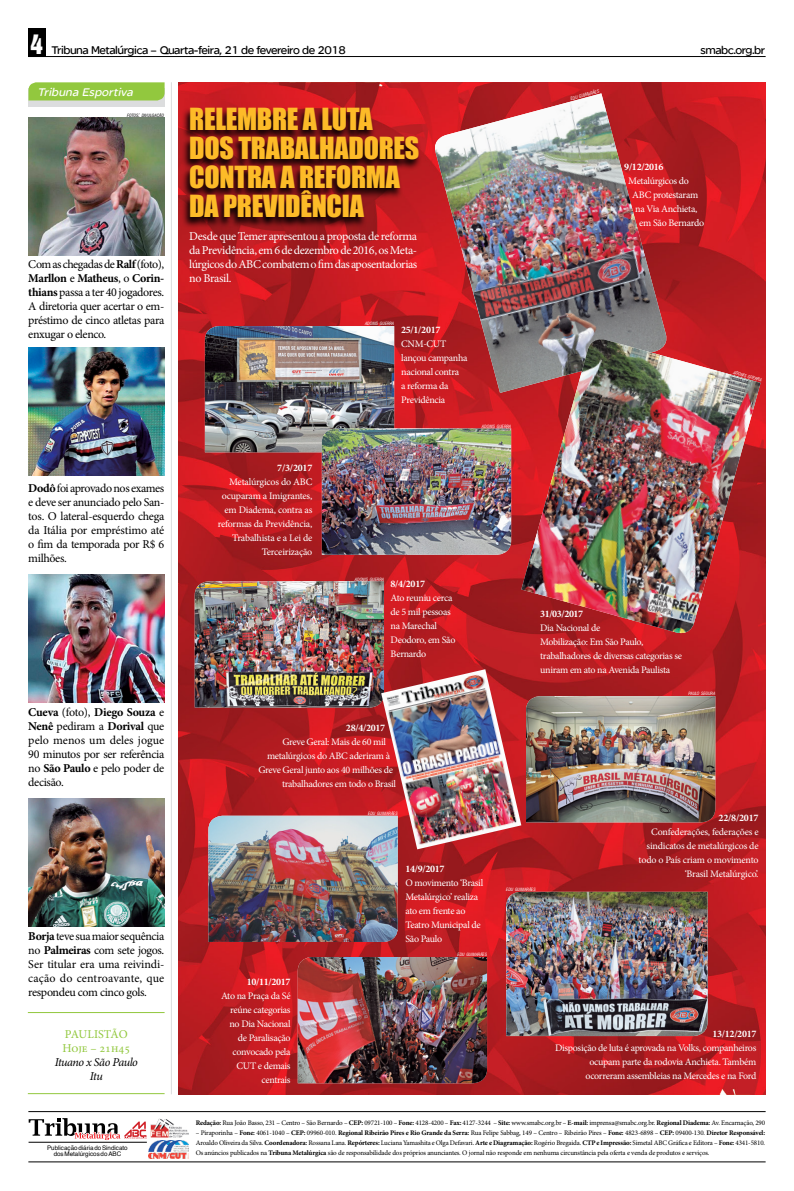
<style>
.page{position:relative;width:794px;height:1191px;background:#fff}
.page>*{position:absolute;margin:0;border:0;box-sizing:border-box;transform-origin:0 0}
.t1{font:28px/29px "Impact";letter-spacing:-.01em;color:#fdbb28}
.t2{font:12px/14px "Minion Pro";letter-spacing:-.03em;color:#000;text-align:justify}
.t3{font:12px/14px "Minion Pro";letter-spacing:-.03em;color:#fff;text-align:justify}
.t4{font:12px "SE Optimist Semi";letter-spacing:-.04em;color:#000}
.t5{font:12px/14px "Minion Pro";color:#92c83e}
.t6{font:italic 12px/14px "Minion Pro";letter-spacing:-.04em;color:#000;text-align:center}
.t7{font:italic 12px "SE Optimist Semi";color:#fff}
.t8{font:10px/14px "Minion Pro";letter-spacing:-.03em;color:#fff}
.t9{font:700 10px "Minion Pro";letter-spacing:-.03em;color:#fff}
.t10{font:7px/10px "Minion Pro";letter-spacing:-.02em;color:#000;text-align:justify}
.t11{font:6.2px/6.2px "Helvetica";color:#000;text-align:center}
.t12{font:italic condensed 4.4px "Swiss 721 BT";color:#fff}
.t13{font:italic condensed 4.4px "Swiss 721 BT";color:#000}
.s1{font-family:"Helvetica Inserat";font-size:25px;color:#fff}
.s2{font-size:6.2px}
.s3{font-weight:700}
</style>
<div class="page">
<svg style="left:28px;top:100px;width:137px;height:6px"></svg>
<svg style="left:28px;top:82px;width:137px;height:18px;background:#95c944"></svg>
<img style="left:29px;top:118px;width:136px;height:137px">
<img style="left:29px;top:798px;width:136px;height:128px">
<img style="left:29px;top:574px;width:136px;height:128px">
<img style="left:29px;top:348px;width:136px;height:127px">
<hr style="left:171px;top:82px;width:1px;height:1012px;background:#dcddde">
<hr style="left:28px;top:1111px;width:737px;height:1px;background:#000">
<div style="left:28px;top:28px;width:17px;height:29px;background:#000"></div>
<hr style="left:28px;top:56px;width:737px;height:1px;background:#000">
<img style="left:148px;top:1140px;width:40px;height:18px">
<hr style="left:28px;top:1161px;width:737px;height:1px;background:#000">
<hr style="left:29px;top:1141px;width:118px;height:1px;background:#000">
<img style="left:151px;top:1118px;width:37px;height:19px">
<svg style="left:29px;top:1118px;width:118px;height:22px"></svg>
<hr style="left:28px;top:1012px;width:137px;height:1px;background:#92c83e">
<hr style="left:28px;top:1093px;width:137px;height:1px;background:#92c83e">
<img style="left:178px;top:82px;width:587px;height:1012px">
<img style="left:205px;top:326px;width:306px;height:229px">
<img style="left:322px;top:428px;width:189px;height:127px">
<img style="left:195px;top:581px;width:189px;height:126px">
<img style="left:526px;top:696px;width:189px;height:126px">
<img style="left:298px;top:957px;width:189px;height:126px">
<img style="left:506px;top:891px;width:201px;height:145px">
<svg style="left:181px;top:107px;width:240px;height:122px;background:#630e11"></svg>
<img style="left:381px;top:669px;width:140px;height:180px">
<img style="left:432px;top:93px;width:237px;height:300px">
<img style="left:521px;top:339px;width:239px;height:297px">
<img style="left:208px;top:815px;width:190px;height:127px">
<p class="t4" style="left:31px;top:43px;width:317px"><span class="s1">4</span> Tribuna Metalúrgica – Quarta-feira, 21 de fevereiro de 2018</p>
<p class="t7" style="left:37px;top:85px;width:100px">Tribuna Esportiva</p>
<p class="t13" style="left:127px;top:113px;width:38px">FOTOS<span class="s2">:</span> DIVULGAÇÃO</p>
<p class="t2" style="left:28px;top:257px;width:138px">Com as chegadas de <span class="s3">Ralf</span> (foto), <span class="s3">Marllon</span> e <span class="s3">Matheus</span>, o <span class="s3">Corin&shy;thians</span> passa a ter 40 jogadores.<br>A diretoria quer acertar o em&shy;préstimo de cinco atletas para enxugar o elenco.</p>
<h1 class="t1" style="left:189px;top:104px;width:231px">RELEMBRE A LUTA<br>DOS TRABALHADORES<br>CONTRA A REFORMA<br>DA PREVIDÊNCIA</h1>
<p class="t3" style="left:189px;top:229px;width:229px">Desde que Temer apresentou a proposta de reforma da Previdência, em 6 de dezembro de 2016, os Meta&shy;lúrgicos do ABC combatem o fim das aposentadorias no Brasil.</p>
<p class="t12" style="left:365px;top:321px;width:31px">ADONIS GUERRA</p>
<p class="t9" style="left:401px;top:323px;width:41px">25/1/2017</p>
<p class="t8" style="left:401px;top:337px;width:68px">CNM-CUT lançou campanha nacional contra<br>a reforma da<br>Previdência</p>
<p class="t12" style="left:482px;top:423px;width:31px">ADONIS GUERRA</p>
<p class="t2" style="left:28px;top:481px;width:138px"><span class="s3">Dodô</span> foi aprovado nos exames e deve ser anunciado pelo San&shy;tos. O lateral-esquerdo chega da Itália por empréstimo até o fim da temporada por R$ 6 milhões.</p>
<p class="t9" style="left:277px;top:460px;width:37px">7/3/2017</p>
<p class="t8" style="left:218px;top:474px;width:96px;text-align:right">Metalúrgicos do ABC ocuparam a Imigrantes, em Diadema, contra as reformas da Previdência,<br>Trabalhista e a Lei de<br>Terceirização</p>
<p class="t12" style="left:355px;top:576px;width:31px">ADONIS GUERRA</p>
<p class="t9" style="left:390px;top:577px;width:36px">8/4/2017</p>
<p class="t8" style="left:390px;top:591px;width:66px">Ato reuniu cerca de 5 mil pessoas na Marechal<br>Deodoro, em São<br>Bernardo</p>
<p class="t2" style="left:28px;top:705px;width:137px"><span class="s3">Cueva</span> (foto), <span class="s3">Diego Souza</span> e <span class="s3">Nenê</span> pediram a <span class="s3">Dorival</span> que pelo menos um deles jogue 90 minutos por ser referência no <span class="s3">São Paulo</span> e pelo poder de decisão.</p>
<p class="t9" style="left:346px;top:720px;width:41px">28/4/2017</p>
<p class="t8" style="left:282px;top:734px;width:105px">Greve Geral: Mais de 60 mil</p>
<p class="t8" style="left:267px;top:748px;width:125px">metalúrgicos do ABC aderiram à</p>
<p class="t8" style="left:258px;top:762px;width:136px">Greve Geral junto aos 40 milhões de</p>
<p class="t8" style="left:282px;top:776px;width:116px">trabalhadores em todo o Brasil</p>
<p class="t12" style="left:570px;top:96px;width:31px;rotate:-15deg">EDU GUIMARÃES</p>
<p class="t4" style="left:700px;top:43px;width:66px">smabc.org.br</p>
<p class="t9" style="left:624px;top:160px;width:41px">9/12/2016</p>
<p class="t8" style="left:628px;top:174px;width:62px">Metalúrgicos do</p>
<p class="t8" style="left:632px;top:188px;width:67px">ABC protestaram</p>
<p class="t8" style="left:635px;top:202px;width:64px">na Via Anchieta,</p>
<p class="t8" style="left:639px;top:216px;width:66px">em São Bernardo</p>
<p class="t12" style="left:734px;top:369px;width:31px;rotate:16deg">ADONIS GUERRA</p>
<p class="t9" style="left:540px;top:607px;width:45px">31/03/2017</p>
<p class="t8" style="left:540px;top:621px;width:143px">Dia Nacional de<br>Mobilização: Em São Paulo, trabalhadores de diversas categorias se uniram em ato na Avenida Paulista</p>
<p class="t12" style="left:688px;top:691px;width:28px">PAULO SEGURA</p>
<p class="t2" style="left:28px;top:929px;width:138px"><span class="s3">Borja</span> teve sua maior sequência no <span class="s3">Palmeiras</span> com sete jogos.<br>Ser titular era uma reivindi&shy;cação do centroavante, que respondeu com cinco gols.</p>
<p class="t5" style="left:65px;top:1027px;width:14px">Paulist</p>
<p class="t5" style="left:62px;top:1027px;width:69px;text-indent:48px">ão<br>Hoje – 21h45</p>
<p class="t6" style="left:55px;top:1055px;width:85px">Ituano x São Paulo<br>Itu</p>
<p class="t11" style="left:47px;top:1144px;width:82px">Publicação diária do Sindicato dos Metalúrgicos do ABC</p>
<p class="t9" style="left:247px;top:975px;width:45px">10/11/2017</p>
<p class="t8" style="left:221px;top:989px;width:71px;text-align:right">Ato na Praça da Sé reúne categorias no Dia Nacional de Paralisação convocado pela<br>CUT e demais centrais</p>
<p class="t12" style="left:368px;top:811px;width:31px">EDU GUIMARÃES</p>
<p class="t9" style="left:405px;top:861px;width:41px">14/9/2017</p>
<p class="t8" style="left:405px;top:875px;width:79px">O movimento ‘Brasil<br>Metalúrgico’ realiza ato em frente ao<br>Teatro Municipal de<br>São Paulo</p>
<p class="t12" style="left:457px;top:952px;width:31px">EDU GUIMARÃES</p>
<p class="t12" style="left:506px;top:886px;width:31px">EDU GUIMARÃES</p>
<p class="t9" style="left:718px;top:811px;width:41px">22/8/2017</p>
<p class="t8" style="left:638px;top:825px;width:121px;text-align:right">Confederações, federações e sindicatos de metalúrgicos de todo o País criam o movimento ‘Brasil Metalúrgico’.</p>
<p class="t9" style="left:712px;top:1026px;width:45px">13/12/2017</p>
<p class="t8" style="left:555px;top:1040px;width:203px;text-align:right">Disposição de luta é aprovada na Volks, companheiros ocupam parte da rodovia Anchieta. Também ocorreram assembleias na Mercedes e na Ford</p>
<p class="t10" style="left:196px;top:1117px;width:571px"><span class="s3">Redação:</span> Rua João Basso, 231 – Centro – São Bernardo – <span class="s3">CEP:</span> 09721-100 – <span class="s3">Fone:</span> 4128-4200 – <span class="s3">Fax:</span> 4127-3244 – <span class="s3">Site:</span> www.smabc.org.br – <span class="s3">E-mail:</span> imprensa@smabc.org.br. <span class="s3">Regional Diadema:</span> Av. Encarnação, 290</p>
<p class="t10" style="left:196px;top:1127px;width:571px">– Piraporinha – <span class="s3">Fone:</span> 4061-1040 – <span class="s3">CEP:</span> 09960-010. <span class="s3">Regional Ribeirão Pires e Rio Grande da Serra:</span> Rua Felipe Sabbag, 149 – Centro – Ribeirão Pires – <span class="s3">Fone:</span> 4823-6898 – <span class="s3">CEP:</span> 09400-130. <span class="s3">Diretor Responsável:<br></span>Aroaldo Oliveira da Silva. <span class="s3">Coordenadora:</span> Rossana Lana. <span class="s3">Repórteres:</span> Luciana Yamashita e Olga Defavari. <span class="s3">Arte e Diagramação:</span> Rogério Bregaida. <span class="s3">CTP e Impressão:</span> Simetal ABC Gráfica e Editora – <span class="s3">Fone:</span> 4341-5810.<br>Os anúncios publicados na <span class="s3">Tribuna Metalúrgica</span> são de responsabilidade dos próprios anunciantes. O jornal não responde em nenhuma circunstância pela oferta e venda de produtos e serviços.</p>
</div>
